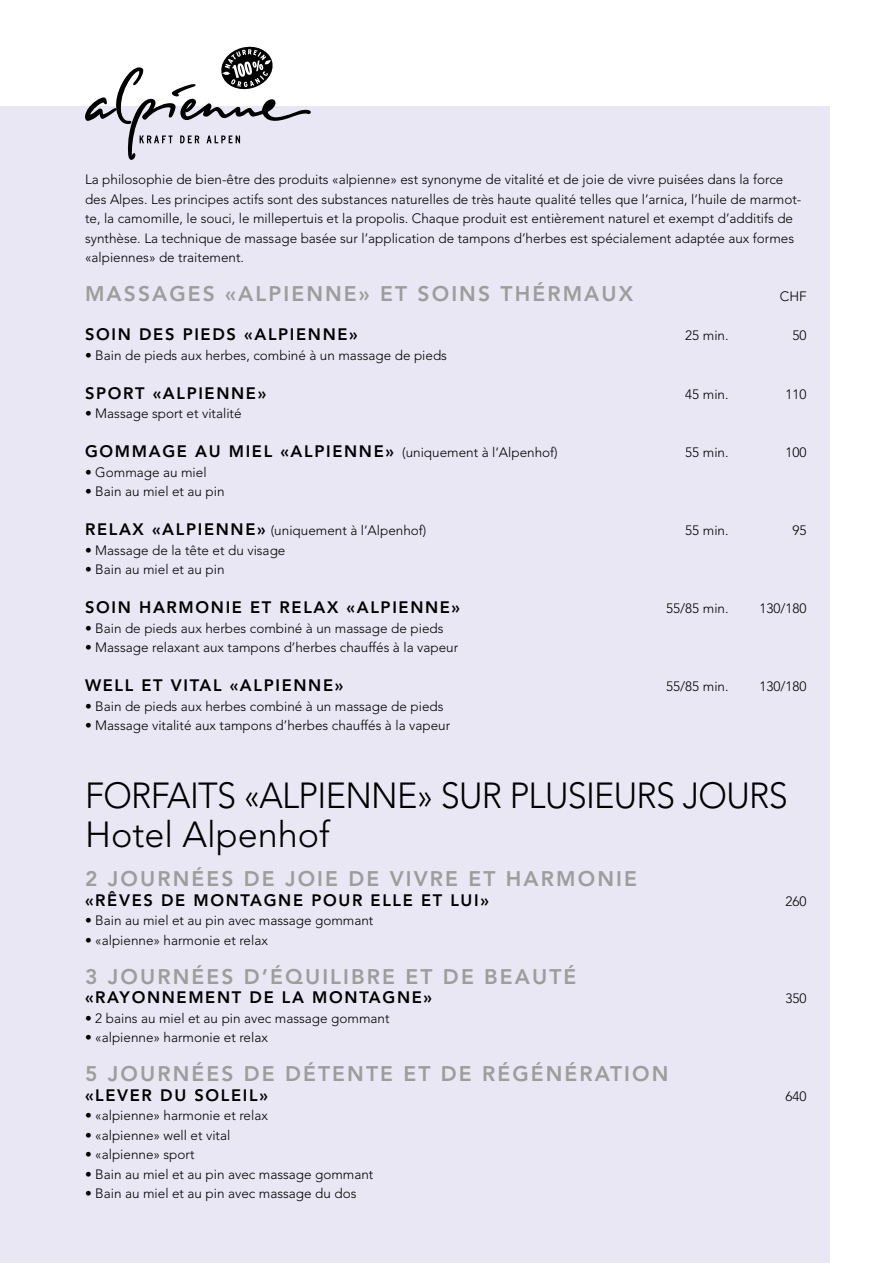
<style>
.page{position:relative;width:893px;height:1263px;background:#fff}
.page>*{position:absolute;margin:0;border:0;box-sizing:border-box;transform-origin:0 0}
.t1{font:300 36px/39px "Avenir LT Std";letter-spacing:-.02em;color:#000;scale:.95 1}
.t2{font:800 21px "Avenir LT Std";letter-spacing:.1em;color:#9d9d9c}
.t3{font:800 16.5px "Avenir LT Std";letter-spacing:.1em;color:#000}
.t4{font:300 13.5px/19.5px "Avenir LT Std";color:#000}
.s1{font-weight:300;font-size:13.5px}
.s2{font-weight:800;font-size:16.5px}
</style>
<div class="page">
<div style="left:0;top:106px;width:829px;height:1157px;background:#e9e7f4"></div>
<svg style="left:85px;top:46px;width:226px;height:114px"></svg>
<p class="t4" style="left:85px;top:170px;width:718px">La philosophie de bien-être des produits «alpienne» est synonyme de vitalité et de joie de vivre puisées dans la force des Alpes. Les principes actifs sont des substances naturelles de très haute qualité telles que l’arnica, l’huile de marmot&shy;te, la camomille, le souci, le millepertuis et la propolis. Chaque produit est entièrement naturel et exempt d’additifs de synthèse. La technique de massage basée sur l’application de tampons d’herbes est spécialement adaptée aux formes «alpiennes» de traitement.</p>
<h2 class="t2" style="left:85px;top:282px;width:550px">MASSAGES «ALPIENNE» ET SOINS THÉRMAUX</h2>
<p class="t4" style="left:780px;top:287px;width:28px">CHF</p>
<p class="t3" style="left:85px;top:325px;width:274px">SOIN DES PIEDS «ALPIENNE»</p>
<p class="t4" style="left:685px;top:326px;width:45px">25 min.</p>
<p class="t4" style="left:793px;top:326px;width:16px">50</p>
<p class="t4" style="left:85px;top:345px;width:363px">• Bain de pieds aux herbes, combiné à un massage de pieds</p>
<p class="t3" style="left:85px;top:383px;width:183px">SPORT «ALPIENNE»</p>
<p class="t4" style="left:685px;top:384px;width:45px">45 min.</p>
<p class="t4" style="left:785px;top:384px;width:23px">110</p>
<p class="t4" style="left:85px;top:404px;width:158px">• Massage sport et vitalité</p>
<p class="t3" style="left:85px;top:442px;width:474px">GOMMAGE AU MIEL «ALPIENNE» <span class="s1">(uniquement à l‘Alpenhof)</span></p>
<p class="t4" style="left:685px;top:443px;width:45px">55 min.</p>
<p class="t4" style="left:785px;top:443px;width:23px">100</p>
<p class="t4" style="left:85px;top:462px;width:123px">• Gommage au miel</p>
<p class="t4" style="left:85px;top:482px;width:141px">• Bain au miel et au pin</p>
<p class="t4" style="left:85px;top:521px;width:343px"><span class="s2">RELAX «ALPIENNE»</span> (uniquement à l‘Alpenhof)</p>
<p class="t4" style="left:685px;top:521px;width:45px">55 min.</p>
<p class="t4" style="left:792px;top:521px;width:16px">95</p>
<p class="t4" style="left:85px;top:540px;width:202px">• Massage de la tête et du visage</p>
<p class="t4" style="left:85px;top:560px;width:141px">• Bain au miel et au pin</p>
<p class="t3" style="left:85px;top:598px;width:377px">SOIN HARMONIE ET RELAX «ALPIENNE»</p>
<p class="t4" style="left:666px;top:599px;width:64px">55/85 min.</p>
<p class="t4" style="left:759px;top:599px;width:49px">130/180</p>
<p class="t4" style="left:85px;top:618px;width:360px">• Bain de pieds aux herbes combiné à un massage de pieds</p>
<p class="t4" style="left:85px;top:638px;width:375px">• Massage relaxant aux tampons d’herbes chauffés à la vapeur</p>
<p class="t3" style="left:85px;top:676px;width:260px">WELL ET VITAL «ALPIENNE»</p>
<p class="t4" style="left:666px;top:677px;width:64px">55/85 min.</p>
<p class="t4" style="left:759px;top:677px;width:49px">130/180</p>
<p class="t4" style="left:85px;top:696px;width:360px">• Bain de pieds aux herbes combiné à un massage de pieds</p>
<p class="t4" style="left:85px;top:716px;width:367px">• Massage vitalité aux tampons d’herbes chauffés à la vapeur</p>
<h1 class="t1" style="left:85px;top:777px;width:741px">FORFAITS «ALPIENNE» SUR PLUSIEURS JOURS<br>Hotel Alpenhof</h1>
<h2 class="t2" style="left:85px;top:867px;width:553px">2 JOURNÉES DE JOIE DE VIVRE ET HARMONIE</h2>
<p class="t3" style="left:85px;top:890px;width:405px">«RÊVES DE MONTAGNE POUR ELLE ET LUI»</p>
<p class="t4" style="left:785px;top:891px;width:23px">260</p>
<p class="t4" style="left:85px;top:911px;width:290px">• Bain au miel et au pin avec massage gommant</p>
<p class="t4" style="left:85px;top:930px;width:184px">• «alpienne» harmonie et relax</p>
<h2 class="t2" style="left:85px;top:964px;width:493px">3 JOURNÉES D’ÉQUILIBRE ET DE BEAUTÉ</h2>
<p class="t3" style="left:85px;top:988px;width:349px">«RAYONNEMENT DE LA MONTAGNE»</p>
<p class="t4" style="left:785px;top:989px;width:23px">350</p>
<p class="t4" style="left:85px;top:1008px;width:306px">• 2 bains au miel et au pin avec massage gommant</p>
<p class="t4" style="left:85px;top:1028px;width:184px">• «alpienne» harmonie et relax</p>
<h2 class="t2" style="left:85px;top:1062px;width:585px">5 JOURNÉES DE DÉTENTE ET DE RÉGÉNÉRATION</h2>
<p class="t3" style="left:85px;top:1085px;width:184px">«LEVER DU SOLEIL»</p>
<p class="t4" style="left:785px;top:1086px;width:23px">640</p>
<p class="t4" style="left:85px;top:1106px;width:184px">• «alpienne» harmonie et relax</p>
<p class="t4" style="left:85px;top:1125px;width:147px">• «alpienne» well et vital</p>
<p class="t4" style="left:85px;top:1145px;width:111px">• «alpienne» sport</p>
<p class="t4" style="left:85px;top:1164px;width:290px">• Bain au miel et au pin avec massage gommant</p>
<p class="t4" style="left:85px;top:1184px;width:273px">• Bain au miel et au pin avec massage du dos</p>
</div>
